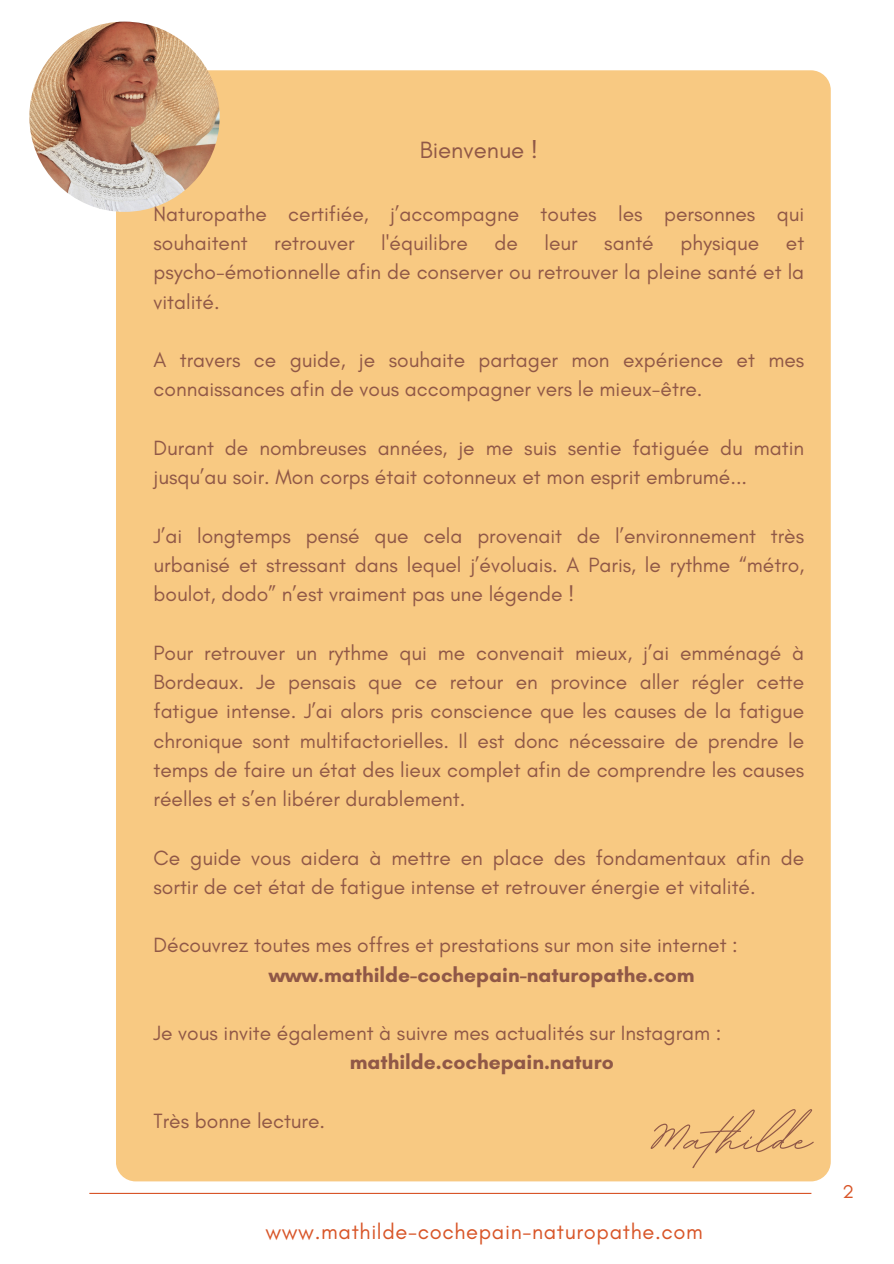
<style>
.page{position:relative;width:894px;height:1264px;background:#fff}
.page>*{position:absolute;margin:0;border:0;box-sizing:border-box;transform-origin:0 0}
.t1{font:700 76.5px "BD Script";color:#905847}
.t2{font:24px "Glacial Indifference";color:#905847}
.t3{font:21.9px "Glacial Indifference";letter-spacing:.03em;color:#d85528}
.t4{font:21px/29.2px "Glacial Indifference";color:#905847}
.t5{font:700 21px "Glacial Indifference";color:#905847}
.t6{font:18.9px "Glacial Indifference";color:#d85528}
</style>
<div class="page">
<div style="left:116px;top:70px;width:714px;height:1111px;background:#f8c982;border-radius:20px"></div>
<hr style="left:89px;top:1192px;width:722px;height:1px;background:#d85528">
<img style="left:29px;top:22px;width:190px;height:190px;border-radius:50%">
<h2 class="t2" style="left:419px;top:135px;width:120px">Bienvenue !</h2>
<p class="t4" style="left:153px;top:199px;width:652px">Naturopathe certifiée, j’accompagne toutes les personnes qui souhaitent</p>
<p class="t4" style="left:274px;top:228px;width:82px">retrouver</p>
<p class="t4" style="left:381px;top:228px;width:88px">l'équilibre</p>
<p class="t4" style="left:494px;top:228px;width:25px">de</p>
<p class="t4" style="left:544px;top:228px;width:35px">leur</p>
<p class="t4" style="left:604px;top:228px;width:51px">santé</p>
<p class="t4" style="left:680px;top:228px;width:80px">physique</p>
<p class="t4" style="left:153px;top:228px;width:652px;text-align:justify;text-indent:632px">et psycho-émotionnelle afin de conserver ou retrouver la pleine santé et la vitalité.</p>
<p class="t4" style="left:153px;top:345px;width:652px">A travers ce guide, je souhaite partager mon expérience et mes connaissances afin de vous accompagner vers le mieux-être.</p>
<p class="t4" style="left:153px;top:433px;width:652px">Durant de nombreuses années, je me suis sentie fatiguée du matin jusqu’au soir. Mon corps était cotonneux et mon esprit embrumé...</p>
<p class="t4" style="left:153px;top:520px;width:652px;text-align:justify">J’ai longtemps pensé que cela provenait de l’environnement très urbanisé et stressant dans lequel j’évoluais. A Paris, le rythme “métro, boulot, dodo” n’est vraiment pas une légende !</p>
<p class="t4" style="left:153px;top:637px;width:652px;text-align:justify">Pour retrouver un rythme qui me convenait mieux, j’ai emménagé à Bordeaux. Je pensais que ce retour en province aller régler cette fatigue intense. J’ai alors pris conscience que les causes de la fatigue chronique sont multifactorielles. Il est donc nécessaire de prendre le temps de faire un état des lieux complet afin de comprendre les causes réelles et s’en libérer durablement.</p>
<p class="t4" style="left:153px;top:842px;width:652px">Ce guide vous aidera à mettre en place des fondamentaux afin de sortir de cet état de fatigue intense et retrouver énergie et vitalité.</p>
<p class="t4" style="left:153px;top:930px;width:585px">Découvrez toutes mes offres et prestations sur mon site internet :</p>
<p class="t5" style="left:269px;top:961px;width:427px">www.mathilde-cochepain-naturopathe.com</p>
<p class="t4" style="left:153px;top:1018px;width:569px">Je vous invite également à suivre mes actualités sur Instagram :</p>
<p class="t5" style="left:349px;top:1049px;width:265px">mathilde.cochepain.naturo</p>
<p class="t4" style="left:153px;top:1105px;width:173px">Très bonne lecture.</p>
<h1 class="t1" style="left:642px;top:1088px;width:170px">Mathilde</h1>
<p class="t3" style="left:265px;top:1217px;width:439px">www.mathilde-cochepain-naturopathe.com</p>
<h2 class="t6" style="left:842px;top:1179px;width:13px">2</h2>
</div>
